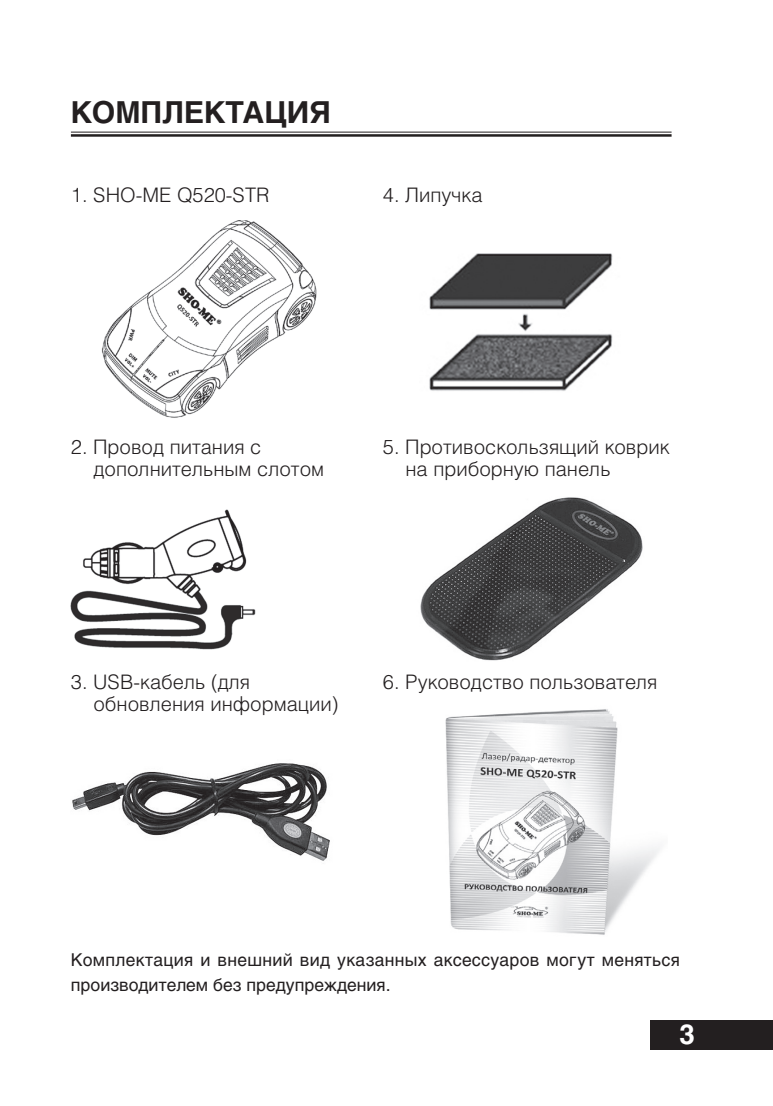
<style>
.page{position:relative;width:773px;height:1106px;background:#fff}
.page>*{position:absolute;margin:0;border:0;box-sizing:border-box;transform-origin:0 0}
.t1{font:700 30px "Helios";color:#231f20}
.t2{font:700 27.5px "Helios";color:#fff}
.t3{font:300 20px/22.5px "Helios";color:#231f20}
.t4{font:17.5px/25px "Helios";letter-spacing:.015em;color:#231f20}
</style>
<div class="page">
<div style="left:650px;top:1020px;width:122px;height:30px;background:#231f20"></div>
<hr style="left:71px;top:132px;width:600px;height:1px;background:#231f20">
<hr style="left:71px;top:134px;width:600px;height:3px;background:#231f20">
<img style="left:101px;top:220px;width:216px;height:198px">
<img style="left:71px;top:509px;width:185px;height:141px">
<img style="left:72px;top:763px;width:258px;height:98px">
<img style="left:429px;top:253px;width:184px;height:138px">
<img style="left:420px;top:497px;width:223px;height:164px">
<img style="left:445px;top:709px;width:215px;height:226px">
<h1 class="t1" style="left:71px;top:94px;width:261px">КОМПЛЕКТАЦИЯ</h1>
<p class="t3" style="left:71px;top:183px;width:200px">1. SHO-ME Q520-STR</p>
<p class="t3" style="left:383px;top:183px;width:101px">4. Липучка</p>
<p class="t3" style="left:93px;top:435px;width:232px;text-indent:-22px">2. Провод питания с дополнительным слотом</p>
<p class="t3" style="left:405px;top:435px;width:266px;text-indent:-22px">5. Противоскользящий коврик на приборную панель</p>
<p class="t3" style="left:93px;top:670px;width:246px;text-indent:-22px">3. USB-кабель (для обновления информации)</p>
<p class="t3" style="left:383px;top:670px;width:276px">6. Руководство пользователя</p>
<p class="t4" style="left:71px;top:946px;width:610px">Комплектация и внешний вид указанных аксессуаров могут меняться производителем без предупреждения.</p>
<h2 class="t2" style="left:679px;top:1018px;width:17px">3</h2>
</div>
